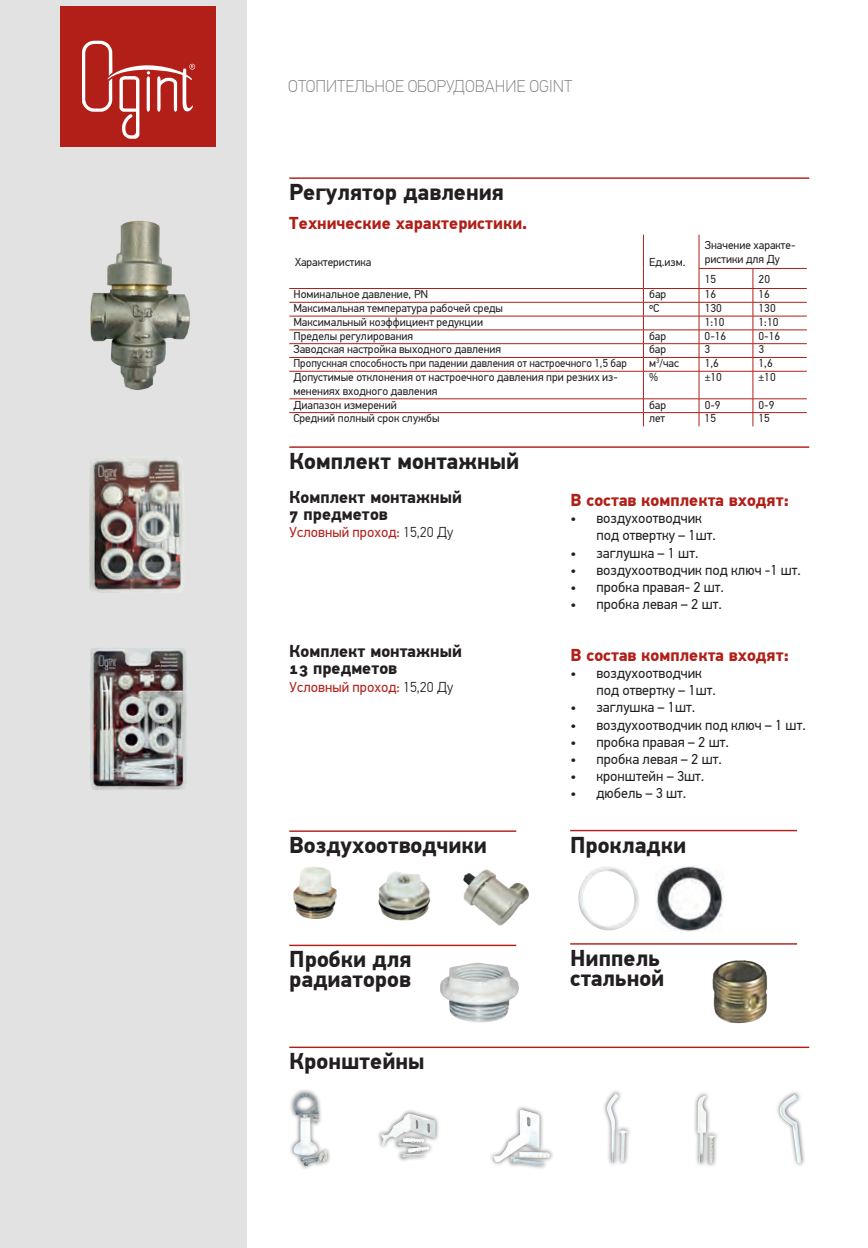
<style>
.page{position:relative;width:868px;height:1248px;background:#fff}
.page>*{position:absolute;margin:0;border:0;box-sizing:border-box;transform-origin:0 0}
.t1{font:700 23px/20px "PF Din Text Pro";color:#231f20}
.t2{font:700 17.2px "PF Din Text Pro";color:#b11f18}
.t3{font:700 17.2px/17.2px "PF Din Text Pro";color:#231f20}
.t4{font:100 17px "PF Din Text Pro";color:#808285}
.t5{font:14.4px/17.2px "PF Din Text Pro";color:#231f20}
.t6{font:14.4px "PF Din Text Pro";color:#b11f18}
.t7{font:11.4px/13.8px "PF Din Text Pro";color:#231f20}
.t8{font:11.4px "PF Din Text Pro";color:#231f20;scale:.95 1}
.s1{font-weight:300;color:#231f20}
</style>
<div class="page">
<div style="left:0;top:0;width:247px;height:1247px;background:#e2e2e3"></div>
<div style="left:60px;top:7px;width:155px;height:140px;background:#b11f18"></div>
<svg style="left:82px;top:41px;width:113px;height:98px"></svg>
<hr style="left:643px;top:234px;width:1px;height:34px;background:#b11f18">
<hr style="left:698px;top:234px;width:1px;height:34px;background:#b11f18">
<hr style="left:698px;top:268px;width:54px;height:1px;background:#b11f18">
<hr style="left:752px;top:268px;width:54px;height:1px;background:#b11f18">
<hr style="left:289px;top:288px;width:354px;height:1px;background:#b11f18">
<hr style="left:643px;top:288px;width:56px;height:1px;background:#b11f18">
<hr style="left:699px;top:288px;width:53px;height:1px;background:#b11f18">
<hr style="left:289px;top:302px;width:354px;height:1px;background:#b11f18">
<hr style="left:643px;top:302px;width:56px;height:1px;background:#b11f18">
<hr style="left:699px;top:302px;width:53px;height:1px;background:#b11f18">
<hr style="left:289px;top:316px;width:354px;height:1px;background:#b11f18">
<hr style="left:643px;top:316px;width:56px;height:1px;background:#b11f18">
<hr style="left:699px;top:316px;width:53px;height:1px;background:#b11f18">
<hr style="left:289px;top:329px;width:354px;height:1px;background:#b11f18">
<hr style="left:643px;top:329px;width:56px;height:1px;background:#b11f18">
<hr style="left:699px;top:329px;width:53px;height:1px;background:#b11f18">
<hr style="left:289px;top:343px;width:354px;height:1px;background:#b11f18">
<hr style="left:643px;top:343px;width:56px;height:1px;background:#b11f18">
<hr style="left:699px;top:343px;width:53px;height:1px;background:#b11f18">
<hr style="left:752px;top:288px;width:54px;height:1px;background:#b11f18">
<hr style="left:752px;top:302px;width:54px;height:1px;background:#b11f18">
<hr style="left:752px;top:316px;width:54px;height:1px;background:#b11f18">
<hr style="left:752px;top:329px;width:54px;height:1px;background:#b11f18">
<hr style="left:752px;top:343px;width:54px;height:1px;background:#b11f18">
<hr style="left:289px;top:357px;width:354px;height:1px;background:#b11f18">
<hr style="left:643px;top:357px;width:56px;height:1px;background:#b11f18">
<hr style="left:699px;top:357px;width:53px;height:1px;background:#b11f18">
<hr style="left:752px;top:357px;width:54px;height:1px;background:#b11f18">
<hr style="left:289px;top:371px;width:354px;height:1px;background:#b11f18">
<hr style="left:643px;top:371px;width:56px;height:1px;background:#b11f18">
<hr style="left:699px;top:371px;width:53px;height:1px;background:#b11f18">
<hr style="left:289px;top:398px;width:354px;height:1px;background:#b11f18">
<hr style="left:643px;top:398px;width:56px;height:1px;background:#b11f18">
<hr style="left:699px;top:398px;width:53px;height:1px;background:#b11f18">
<hr style="left:752px;top:371px;width:54px;height:1px;background:#b11f18">
<hr style="left:752px;top:398px;width:54px;height:1px;background:#b11f18">
<hr style="left:289px;top:412px;width:354px;height:1px;background:#b11f18">
<hr style="left:643px;top:412px;width:56px;height:1px;background:#b11f18">
<hr style="left:699px;top:412px;width:53px;height:1px;background:#b11f18">
<svg style="left:643px;top:268px;width:1px;height:158px"></svg>
<svg style="left:698px;top:268px;width:1px;height:158px"></svg>
<svg style="left:752px;top:268px;width:1px;height:158px"></svg>
<hr style="left:752px;top:412px;width:54px;height:1px;background:#b11f18">
<img style="left:380px;top:1113px;width:55px;height:39px">
<img style="left:293px;top:1093px;width:30px;height:72px">
<img style="left:493px;top:1109px;width:57px;height:56px">
<img style="left:606px;top:1093px;width:22px;height:69px">
<img style="left:697px;top:1095px;width:19px;height:68px">
<img style="left:779px;top:1094px;width:22px;height:69px">
<hr style="left:289px;top:1046px;width:520px;height:1px;background:#b11f18">
<hr style="left:289px;top:177px;width:520px;height:2px;background:#b11f18">
<img style="left:90px;top:220px;width:100px;height:171px">
<hr style="left:289px;top:446px;width:520px;height:2px;background:#b11f18">
<img style="left:89px;top:458px;width:94px;height:135px">
<img style="left:90px;top:648px;width:97px;height:142px">
<hr style="left:289px;top:830px;width:227px;height:1px;background:#b11f18">
<img style="left:440px;top:962px;width:79px;height:61px">
<hr style="left:289px;top:944px;width:227px;height:2px;background:#b11f18">
<hr style="left:570px;top:829px;width:227px;height:2px;background:#b11f18">
<img style="left:578px;top:866px;width:61px;height:64px">
<hr style="left:570px;top:943px;width:227px;height:1px;background:#b11f18">
<img style="left:712px;top:960px;width:56px;height:64px">
<img style="left:293px;top:867px;width:44px;height:52px">
<img style="left:378px;top:871px;width:53px;height:50px">
<img style="left:463px;top:869px;width:66px;height:57px">
<img style="left:656px;top:865px;width:67px;height:66px">
<h3 class="t4" style="left:288px;top:77px;width:285px">ОТОПИТЕЛЬНОЕ ОБОРУДОВАНИЕ OGINT</h3>
<h1 class="t1" style="left:289px;top:183px;width:216px">Регулятор давления</h1>
<h2 class="t2" style="left:289px;top:212px;width:239px">Технические характеристики.</h2>
<p class="t7" style="left:295px;top:255px;width:78px">Характеристика</p>
<p class="t7" style="left:649px;top:255px;width:38px">Ед.изм.</p>
<p class="t7" style="left:704px;top:238px;width:92px">Значение характе&shy;ристики для Ду</p>
<p class="t7" style="left:704px;top:272px;width:13px">15</p>
<p class="t7" style="left:758px;top:272px;width:13px">20</p>
<p class="t7" style="left:293px;top:287px;width:136px">Номинальное давление, PN</p>
<p class="t7" style="left:649px;top:287px;width:19px">бар</p>
<p class="t7" style="left:704px;top:287px;width:13px">16</p>
<p class="t7" style="left:758px;top:287px;width:13px">16</p>
<p class="t7" style="left:293px;top:301px;width:211px">Максимальная температура рабочей среды</p>
<p class="t7" style="left:649px;top:301px;width:12px">ºС</p>
<p class="t7" style="left:704px;top:301px;width:19px">130</p>
<p class="t7" style="left:758px;top:301px;width:19px">130</p>
<p class="t7" style="left:293px;top:315px;width:191px">Максимальный коэффициент редукции</p>
<p class="t7" style="left:704px;top:315px;width:21px">1:10</p>
<p class="t7" style="left:758px;top:315px;width:21px">1:10</p>
<p class="t7" style="left:293px;top:329px;width:121px">Пределы регулирования</p>
<p class="t7" style="left:649px;top:329px;width:19px">бар</p>
<p class="t7" style="left:704px;top:329px;width:23px">0-16</p>
<p class="t7" style="left:758px;top:329px;width:23px">0-16</p>
<p class="t7" style="left:293px;top:342px;width:209px">Заводская настройка выходного давления</p>
<p class="t7" style="left:649px;top:342px;width:19px">бар</p>
<p class="t7" style="left:704px;top:342px;width:7px">3</p>
<p class="t7" style="left:758px;top:342px;width:7px">3</p>
<p class="t8" style="left:293px;top:356px;width:352px">Пропускная способность при падении давления от настроечного 1,5 бар</p>
<p class="t7" style="left:649px;top:356px;width:31px">м<sup>3</sup>/час</p>
<p class="t7" style="left:704px;top:356px;width:16px">1,6</p>
<p class="t7" style="left:758px;top:356px;width:16px">1,6</p>
<p class="t7" style="left:293px;top:370px;width:326px">Допустимые отклонения от настроечного давления при резких из&shy;менениях входного давления</p>
<p class="t7" style="left:649px;top:370px;width:11px">%</p>
<p class="t7" style="left:704px;top:370px;width:19px">±10</p>
<p class="t7" style="left:758px;top:370px;width:19px">±10</p>
<p class="t7" style="left:293px;top:398px;width:105px">Диапазон измерений</p>
<p class="t7" style="left:649px;top:398px;width:19px">бар</p>
<p class="t7" style="left:704px;top:398px;width:17px">0-9</p>
<p class="t7" style="left:758px;top:398px;width:17px">0-9</p>
<p class="t7" style="left:293px;top:411px;width:148px">Средний полный срок службы</p>
<p class="t7" style="left:649px;top:411px;width:18px">лет</p>
<p class="t7" style="left:704px;top:411px;width:13px">15</p>
<p class="t7" style="left:758px;top:411px;width:13px">15</p>
<h1 class="t1" style="left:289px;top:451px;width:231px">Комплект монтажный</h1>
<h2 class="t3" style="left:289px;top:488px;width:174px">Комплект монтажный<br>7 предметов</h2>
<p class="t6" style="left:289px;top:523px;width:165px">Условный проход: <span class="s1">15,20 Ду</span></p>
<h2 class="t2" style="left:570px;top:489px;width:220px">В состав комплекта входят:</h2>
<p class="t5" style="left:596px;top:509px;width:121px;text-indent:-26px">• воздухоотводчик под отвертку – 1шт.</p>
<p class="t5" style="left:570px;top:544px;width:129px">• заглушка – 1 шт.</p>
<p class="t5" style="left:570px;top:561px;width:232px">• воздухоотводчик под ключ -1 шт.</p>
<p class="t5" style="left:570px;top:578px;width:155px">• пробка правая- 2 шт.</p>
<p class="t5" style="left:570px;top:595px;width:153px">• пробка левая – 2 шт.</p>
<h2 class="t3" style="left:289px;top:643px;width:174px">Комплект монтажный<br>13 предметов</h2>
<p class="t6" style="left:289px;top:678px;width:165px">Условный проход: <span class="s1">15,20 Ду</span></p>
<h2 class="t2" style="left:570px;top:644px;width:220px">В состав комплекта входят:</h2>
<p class="t5" style="left:596px;top:664px;width:121px;text-indent:-26px">• воздухоотводчик под отвертку – 1шт.</p>
<p class="t5" style="left:570px;top:698px;width:126px">• заглушка – 1шт.</p>
<p class="t5" style="left:570px;top:716px;width:237px">• воздухоотводчик под ключ – 1 шт.</p>
<p class="t5" style="left:570px;top:733px;width:160px">• пробка правая – 2 шт.</p>
<p class="t5" style="left:570px;top:750px;width:153px">• пробка левая – 2 шт.</p>
<p class="t5" style="left:570px;top:767px;width:135px">• кронштейн – 3шт.</p>
<p class="t5" style="left:570px;top:784px;width:117px">• дюбель – 3 шт.</p>
<h1 class="t1" style="left:289px;top:835px;width:199px">Воздухоотводчики</h1>
<h1 class="t1" style="left:570px;top:835px;width:118px">Прокладки</h1>
<h1 class="t1" style="left:289px;top:949px;width:124px">Пробки для радиаторов</h1>
<h1 class="t1" style="left:570px;top:948px;width:96px">Ниппель стальной</h1>
<h1 class="t1" style="left:289px;top:1051px;width:137px">Кронштейны</h1>
</div>
